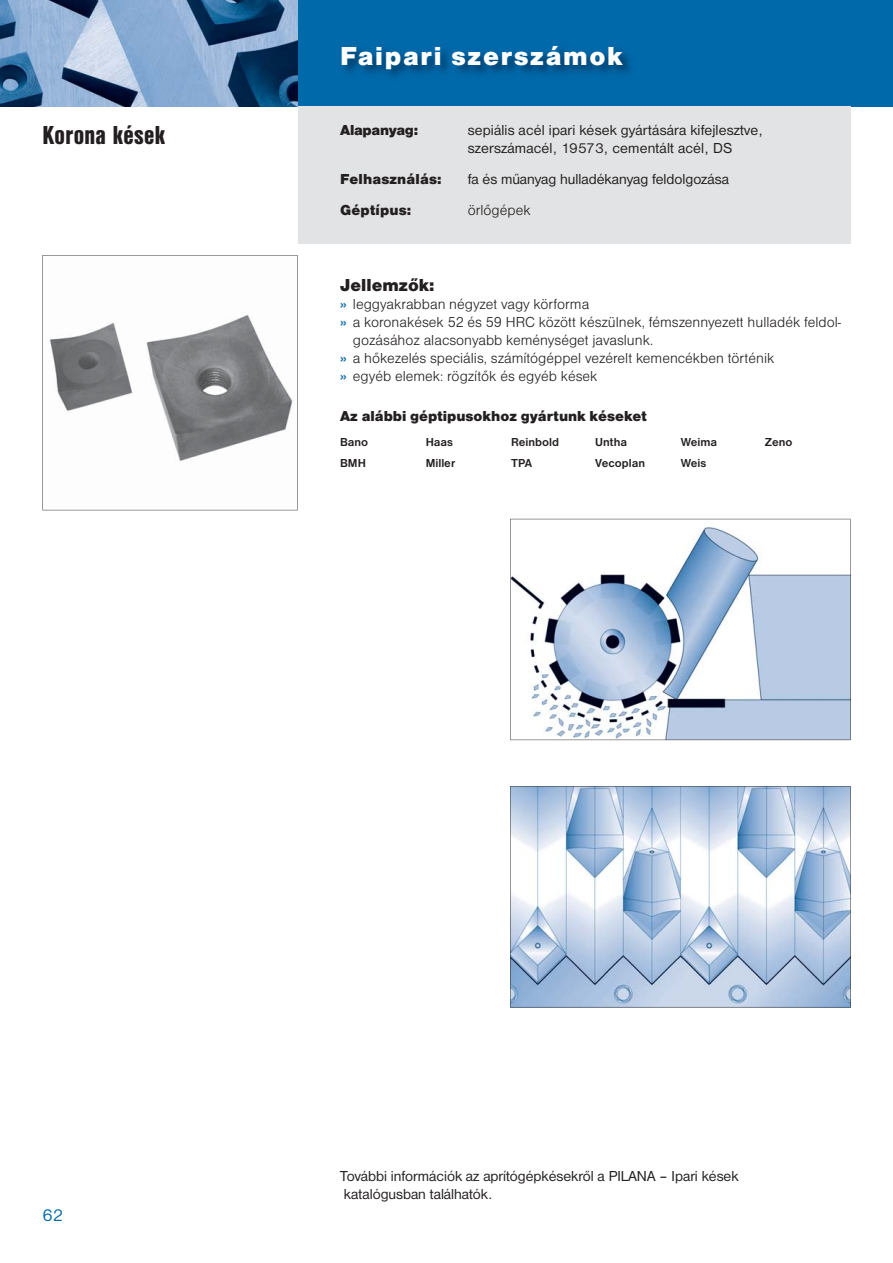
<style>
.page{position:relative;width:893px;height:1263px;background:#fff}
.page>*{position:absolute;margin:0;border:0;box-sizing:border-box;transform-origin:0 0}
.t1{font:27px "Nimbus San DCE Blac";letter-spacing:.06em;color:#fff}
.t2{font:27px "Nimbus San DCE Blac Cond";letter-spacing:.01em;color:#231f20}
.t3{font:18px "Nimbus San DCE Blac";color:#231f20}
.t4{font:18px "Nimbus San DCE";color:#0069aa}
.t5{font:15px "Nimbus San DCE Ligh";color:#231f20}
.t6{font:15px/18px "Nimbus San DCE";color:#231f20}
.t7{font:15px "Nimbus San DCE Blac";color:#231f20}
.t8{font:15px "Nimbus San DCE Blac";letter-spacing:-.02em;color:#231f20}
.t9{font:700 12px "Nimbus San DCE";color:#231f20}
.s1{font-family:"Nimbus San DCE";font-weight:700;color:#0069aa}
</style>
<div class="page">
<div style="left:298px;top:0;width:595px;height:106px;background:#0069aa"></div>
<img style="left:0;top:0;width:298px;height:106px">
<div style="left:298px;top:106px;width:552px;height:138px;background:#e2e3e4"></div>
<svg style="left:42px;top:255px;width:256px;height:255px"></svg>
<svg style="left:510px;top:519px;width:340px;height:221px"></svg>
<svg style="left:510px;top:786px;width:340px;height:221px"></svg>
<h1 class="t2" style="left:42px;top:125px;width:124px">Korona kések</h1>
<h1 class="t1" style="left:340px;top:45px;width:284px">Faipari szerszámok</h1>
<p class="t8" style="left:340px;top:124px;width:79px">Alapanyag:</p>
<p class="t6" style="left:468px;top:122px;width:297px">sepiális acél ipari kések gyártására kifejlesztve, szerszámacél, 19573, cementált acél, DS</p>
<p class="t7" style="left:340px;top:173px;width:103px">Felhasználás:</p>
<p class="t6" style="left:468px;top:171px;width:263px">fa és műanyag hulladékanyag feldolgozása</p>
<p class="t7" style="left:340px;top:204px;width:73px">Géptípus:</p>
<p class="t5" style="left:468px;top:204px;width:64px">örlőgépek</p>
<p class="t3" style="left:340px;top:278px;width:96px">Jellemzők:</p>
<p class="t5" style="left:340px;top:298px;width:251px"><span class="s1">»</span> leggyakrabban négyzet vagy körforma</p>
<p class="t5" style="left:340px;top:316px;width:502px"><span class="s1">»</span> a koronakések 52 és 59 HRC között készülnek, fémszennyezett hulladék feldol-</p>
<p class="t5" style="left:353px;top:334px;width:302px">gozásához alacsonyabb keménységet javaslunk.</p>
<p class="t5" style="left:340px;top:352px;width:436px"><span class="s1">»</span> a hőkezelés speciális, számítógéppel vezérelt kemencékben történik</p>
<p class="t5" style="left:340px;top:370px;width:259px"><span class="s1">»</span> egyéb elemek: rögzítők és egyéb kések</p>
<p class="t7" style="left:340px;top:410px;width:308px">Az alábbi géptipusokhoz gyártunk késeket</p>
<p class="t9" style="left:340px;top:438px;width:30px">Bano</p>
<p class="t9" style="left:426px;top:438px;width:29px">Haas</p>
<p class="t9" style="left:511px;top:438px;width:49px">Reinbold</p>
<p class="t9" style="left:595px;top:438px;width:33px">Untha</p>
<p class="t9" style="left:681px;top:438px;width:38px">Weima</p>
<p class="t9" style="left:765px;top:438px;width:29px">Zeno</p>
<p class="t9" style="left:340px;top:459px;width:27px">BMH</p>
<p class="t9" style="left:426px;top:459px;width:31px">Miller</p>
<p class="t9" style="left:511px;top:459px;width:23px">TPA</p>
<p class="t9" style="left:595px;top:459px;width:51px">Vecoplan</p>
<p class="t9" style="left:681px;top:459px;width:27px">Weis</p>
<p class="t4" style="left:42px;top:1208px;width:22px">62</p>
<p class="t6" style="left:340px;top:1168px;width:400px">További információk az aprítógépkésekről a PILANA – Ipari kések katalógusban találhatók.</p>
</div>
